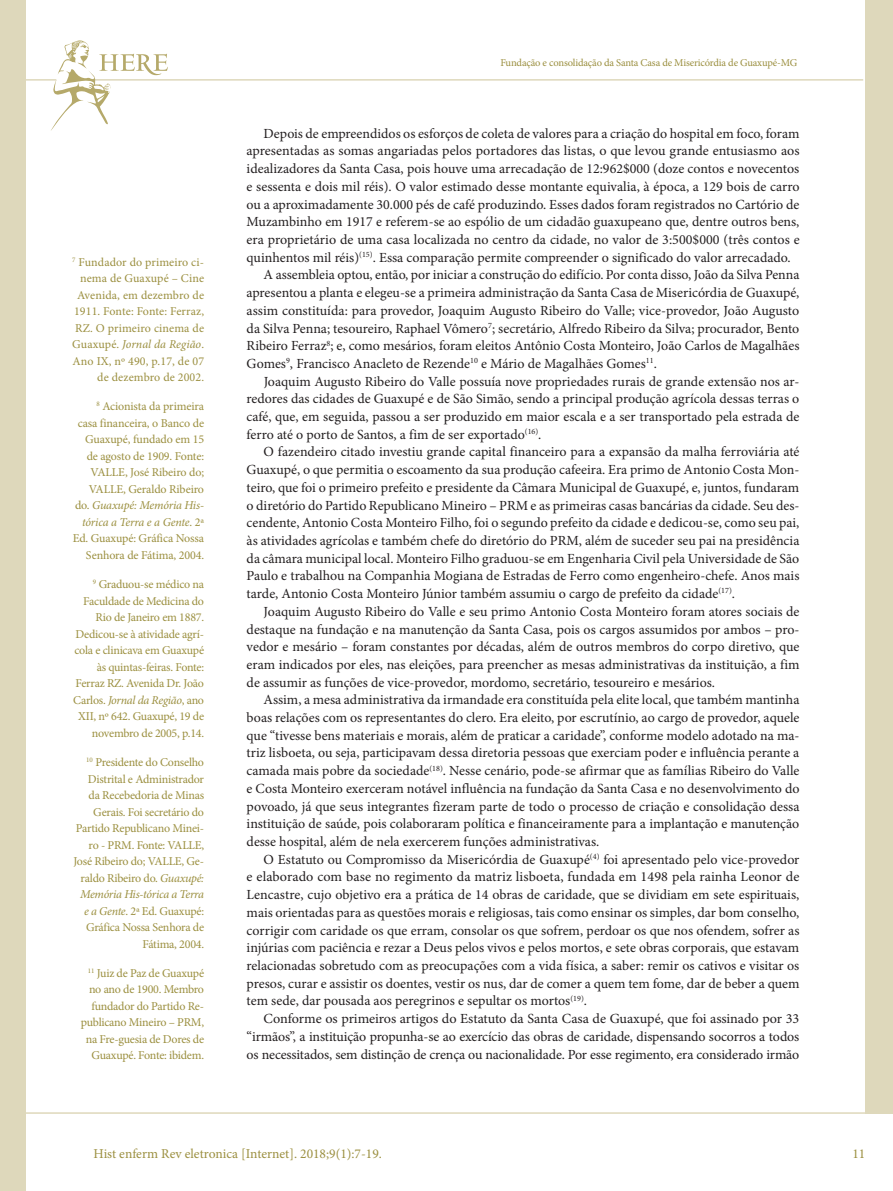
<style>
.page{position:relative;width:893px;height:1191px;background:#fff}
.page>*{position:absolute;margin:0;border:0;box-sizing:border-box;transform-origin:0 0}
.t1{font:13.95px "Minion Pro";color:#231f20}
.t2{font:13.5px "Minion Pro";color:#9b8f3f}
.t3{font:12px/16.5px "Minion Pro";letter-spacing:-.02em;color:#9b8f3f;text-align:right}
.t4{font:12px/16.5px "Minion Pro";letter-spacing:.01em;color:#9b8f3f;text-align:right}
.t5{font:10.5px "Minion Pro";letter-spacing:-.015em;color:#9b8f3f}
.s1{font-style:italic}
</style>
<div class="page">
<hr style="left:0;top:1112px;width:893px;height:1px;background:#ded8bb">
<hr style="left:0;top:79px;width:863px;height:2px;background:#ded8bb">
<div style="left:865px;top:0;width:28px;height:1113px;background:#ded8bb"></div>
<div style="left:0;top:0;width:26px;height:1191px;background:#ded8bb"></div>
<svg style="left:50px;top:40px;width:118px;height:91px"></svg>
<p class="t4" style="left:72px;top:254px;width:133px"><sup>7</sup> Fundador do primeiro ci&shy;nema de Guaxupé – Cine<br>Avenida, em dezembro de<br>1911. Fonte: Fonte: Ferraz,<br>RZ. O primeiro cinema de<br>Guaxupé. <span class="s1">Jornal da Região</span>.<br>Ano IX, nº 490, p.17, de 07 de dezembro de 2002.</p>
<p class="t3" style="left:73px;top:398px;width:133px"><sup>8</sup> Acionista da primeira<br>casa financeira, o Banco de<br>Guaxupé, fundado em 15 de agosto de 1909. Fonte:<br>VALLE, José Ribeiro do;<br>VALLE, Geraldo Ribeiro do. <span class="s1">Guaxupé: Memória His&shy;tórica a Terra e a Gente</span>. 2ª<br>Ed. Guaxupé: Gráfica Nossa<br>Senhora de Fátima, 2004.</p>
<p class="t3" style="left:73px;top:576px;width:132px"><sup>9</sup> Graduou-se médico na<br>Faculdade de Medicina do<br>Rio de Janeiro em 1887.<br>Dedicou-se à atividade agrí&shy;cola e clinicava em Guaxupé às quintas-feiras. Fonte:<br>Ferraz RZ. Avenida Dr. João<br>Carlos. <span class="s1">Jornal da Região</span>, ano<br>XII, nº 642. Guaxupé, 19 de novembro de 2005, p.14.</p>
<p class="t3" style="left:73px;top:754px;width:132px"><sup>10</sup> Presidente do Conselho<br>Distrital e Administrador<br>da Recebedoria de Minas<br>Gerais. Foi secretário do<br>Partido Republicano Minei&shy;ro - PRM. Fonte: VALLE,<br>José Ribeiro do; VALLE, Ge&shy;raldo Ribeiro do. <span class="s1">Guaxupé:<br>Memória His-tórica a Terra e a Gente</span>. 2ª Ed. Guaxupé:<br>Gráfica Nossa Senhora de<br>Fátima, 2004.</p>
<p class="t3" style="left:81px;top:965px;width:125px"><sup>11</sup> Juiz de Paz de Guaxupé no ano de 1900. Membro fundador do Partido Re&shy;publicano Mineiro – PRM, na Fre-guesia de Dores de<br>Guaxupé. Fonte: ibidem.</p>
<p class="t5" style="left:500px;top:56px;width:298px">Fundação e consolidação da Santa Casa de Misericórdia de Guaxupé-MG</p>
<p class="t1" style="left:264px;top:124px;width:537px">Depois de empreendidos os esforços de coleta de valores para a criação do hospital em foco, foram</p>
<p class="t1" style="left:247px;top:142px;width:554px">apresentadas as somas angariadas pelos portadores das listas, o que levou grande entusiasmo aos</p>
<p class="t1" style="left:247px;top:159px;width:554px">idealizadores da Santa Casa, pois houve uma arrecadação de 12:962$000 (doze contos e novecentos</p>
<p class="t1" style="left:247px;top:177px;width:554px">e sessenta e dois mil réis). O valor estimado desse montante equivalia, à época, a 129 bois de carro</p>
<p class="t1" style="left:247px;top:195px;width:554px">ou a aproximadamente 30.000 pés de café produzindo. Esses dados foram registrados no Cartório de</p>
<p class="t1" style="left:247px;top:212px;width:554px">Muzambinho em 1917 e referem-se ao espólio de um cidadão guaxupeano que, dentre outros bens,</p>
<p class="t1" style="left:247px;top:230px;width:554px">era proprietário de uma casa localizada no centro da cidade, no valor de 3:500$000 (três contos e</p>
<p class="t1" style="left:247px;top:248px;width:546px">quinhentos mil réis)<sup>(15)</sup>. Essa comparação permite compreender o significado do valor arrecadado.</p>
<p class="t1" style="left:264px;top:266px;width:537px">A assembleia optou, então, por iniciar a construção do edifício. Por conta disso, João da Silva Penna</p>
<p class="t1" style="left:247px;top:283px;width:554px">apresentou a planta e elegeu-se a primeira administração da Santa Casa de Misericórdia de Guaxupé,</p>
<p class="t1" style="left:247px;top:301px;width:554px">assim constituída: para provedor, Joaquim Augusto Ribeiro do Valle; vice-provedor, João Augusto</p>
<p class="t1" style="left:247px;top:319px;width:554px">da Silva Penna; tesoureiro, Raphael Vômero<sup>7</sup>; secretário, Alfredo Ribeiro da Silva; procurador, Bento</p>
<p class="t1" style="left:247px;top:336px;width:554px">Ribeiro Ferraz<sup>8</sup>; e, como mesários, foram eleitos Antônio Costa Monteiro, João Carlos de Magalhães</p>
<p class="t1" style="left:247px;top:354px;width:412px">Gomes<sup>9</sup>, Francisco Anacleto de Rezende<sup>10</sup> e Mário de Magalhães Gomes<sup>11</sup>.</p>
<p class="t1" style="left:264px;top:372px;width:537px">Joaquim Augusto Ribeiro do Valle possuía nove propriedades rurais de grande extensão nos ar-</p>
<p class="t1" style="left:247px;top:389px;width:554px">redores das cidades de Guaxupé e de São Simão, sendo a principal produção agrícola dessas terras o</p>
<p class="t1" style="left:247px;top:407px;width:554px">café, que, em seguida, passou a ser produzido em maior escala e a ser transportado pela estrada de</p>
<p class="t1" style="left:247px;top:425px;width:296px">ferro até o porto de Santos, a fim de ser exportado<sup>(16)</sup>.</p>
<p class="t1" style="left:264px;top:443px;width:537px">O fazendeiro citado investiu grande capital financeiro para a expansão da malha ferroviária até</p>
<p class="t1" style="left:247px;top:460px;width:554px">Guaxupé, o que permitia o escoamento da sua produção cafeeira. Era primo de Antonio Costa Mon-</p>
<p class="t1" style="left:247px;top:478px;width:554px">teiro, que foi o primeiro prefeito e presidente da Câmara Municipal de Guaxupé, e, juntos, fundaram</p>
<p class="t1" style="left:247px;top:496px;width:554px">o diretório do Partido Republicano Mineiro – PRM e as primeiras casas bancárias da cidade. Seu des-</p>
<p class="t1" style="left:247px;top:513px;width:554px">cendente, Antonio Costa Monteiro Filho, foi o segundo prefeito da cidade e dedicou-se, como seu pai,</p>
<p class="t1" style="left:247px;top:531px;width:554px">às atividades agrícolas e também chefe do diretório do PRM, além de suceder seu pai na presidência</p>
<p class="t1" style="left:247px;top:549px;width:554px">da câmara municipal local. Monteiro Filho graduou-se em Engenharia Civil pela Universidade de São</p>
<p class="t1" style="left:247px;top:566px;width:554px">Paulo e trabalhou na Companhia Mogiana de Estradas de Ferro como engenheiro-chefe. Anos mais</p>
<p class="t1" style="left:247px;top:584px;width:490px">tarde, Antonio Costa Monteiro Júnior também assumiu o cargo de prefeito da cidade<sup>(17)</sup>.</p>
<p class="t1" style="left:264px;top:602px;width:537px">Joaquim Augusto Ribeiro do Valle e seu primo Antonio Costa Monteiro foram atores sociais de</p>
<p class="t1" style="left:247px;top:620px;width:554px">destaque na fundação e na manutenção da Santa Casa, pois os cargos assumidos por ambos – pro-</p>
<p class="t1" style="left:247px;top:637px;width:554px">vedor e mesário – foram constantes por décadas, além de outros membros do corpo diretivo, que</p>
<p class="t1" style="left:247px;top:655px;width:554px">eram indicados por eles, nas eleições, para preencher as mesas administrativas da instituição, a fim</p>
<p class="t1" style="left:247px;top:673px;width:470px">de assumir as funções de vice-provedor, mordomo, secretário, tesoureiro e mesários.</p>
<p class="t1" style="left:264px;top:690px;width:537px">Assim, a mesa administrativa da irmandade era constituída pela elite local, que também mantinha</p>
<p class="t1" style="left:247px;top:708px;width:554px">boas relações com os representantes do clero. Era eleito, por escrutínio, ao cargo de provedor, aquele</p>
<p class="t1" style="left:247px;top:726px;width:554px">que “tivesse bens materiais e morais, além de praticar a caridade”, conforme modelo adotado na ma-</p>
<p class="t1" style="left:247px;top:743px;width:554px">triz lisboeta, ou seja, participavam dessa diretoria pessoas que exerciam poder e influência perante a</p>
<p class="t1" style="left:247px;top:761px;width:554px">camada mais pobre da sociedade<sup>(18)</sup>. Nesse cenário, pode-se afirmar que as famílias Ribeiro do Valle</p>
<p class="t1" style="left:247px;top:779px;width:554px">e Costa Monteiro exerceram notável influência na fundação da Santa Casa e no desenvolvimento do</p>
<p class="t1" style="left:247px;top:797px;width:554px">povoado, já que seus integrantes fizeram parte de todo o processo de criação e consolidação dessa</p>
<p class="t1" style="left:247px;top:814px;width:554px">instituição de saúde, pois colaboraram política e financeiramente para a implantação e manutenção</p>
<p class="t1" style="left:247px;top:832px;width:354px">desse hospital, além de nela exercerem funções administrativas.</p>
<p class="t1" style="left:264px;top:850px;width:537px">O Estatuto ou Compromisso da Misericórdia de Guaxupé<sup>(4)</sup> foi apresentado pelo vice-provedor</p>
<p class="t1" style="left:247px;top:867px;width:554px">e elaborado com base no regimento da matriz lisboeta, fundada em 1498 pela rainha Leonor de</p>
<p class="t1" style="left:247px;top:885px;width:554px">Lencastre, cujo objetivo era a prática de 14 obras de caridade, que se dividiam em sete espirituais,</p>
<p class="t1" style="left:247px;top:903px;width:554px">mais orientadas para as questões morais e religiosas, tais como ensinar os simples, dar bom conselho,</p>
<p class="t1" style="left:247px;top:920px;width:554px">corrigir com caridade os que erram, consolar os que sofrem, perdoar os que nos ofendem, sofrer as</p>
<p class="t1" style="left:247px;top:938px;width:554px">injúrias com paciência e rezar a Deus pelos vivos e pelos mortos, e sete obras corporais, que estavam</p>
<p class="t1" style="left:247px;top:956px;width:554px">relacionadas sobretudo com as preocupações com a vida física, a saber: remir os cativos e visitar os</p>
<p class="t1" style="left:247px;top:974px;width:554px">presos, curar e assistir os doentes, vestir os nus, dar de comer a quem tem fome, dar de beber a quem</p>
<p class="t1" style="left:247px;top:991px;width:342px">tem sede, dar pousada aos peregrinos e sepultar os mortos<sup>(19)</sup>.</p>
<p class="t1" style="left:264px;top:1009px;width:537px">Conforme os primeiros artigos do Estatuto da Santa Casa de Guaxupé, que foi assinado por 33</p>
<p class="t1" style="left:247px;top:1027px;width:554px">“irmãos”, a instituição propunha-se ao exercício das obras de caridade, dispensando socorros a todos</p>
<p class="t1" style="left:247px;top:1044px;width:554px">os necessitados, sem distinção de crença ou nacionalidade. Por esse regimento, era considerado irmão</p>
<p class="t2" style="left:94px;top:1144px;width:290px">Hist enferm Rev eletronica [Internet]. 2018;9(1):7-19.</p>
<p class="t2" style="left:852px;top:1144px;width:14px">11</p>
</div>
